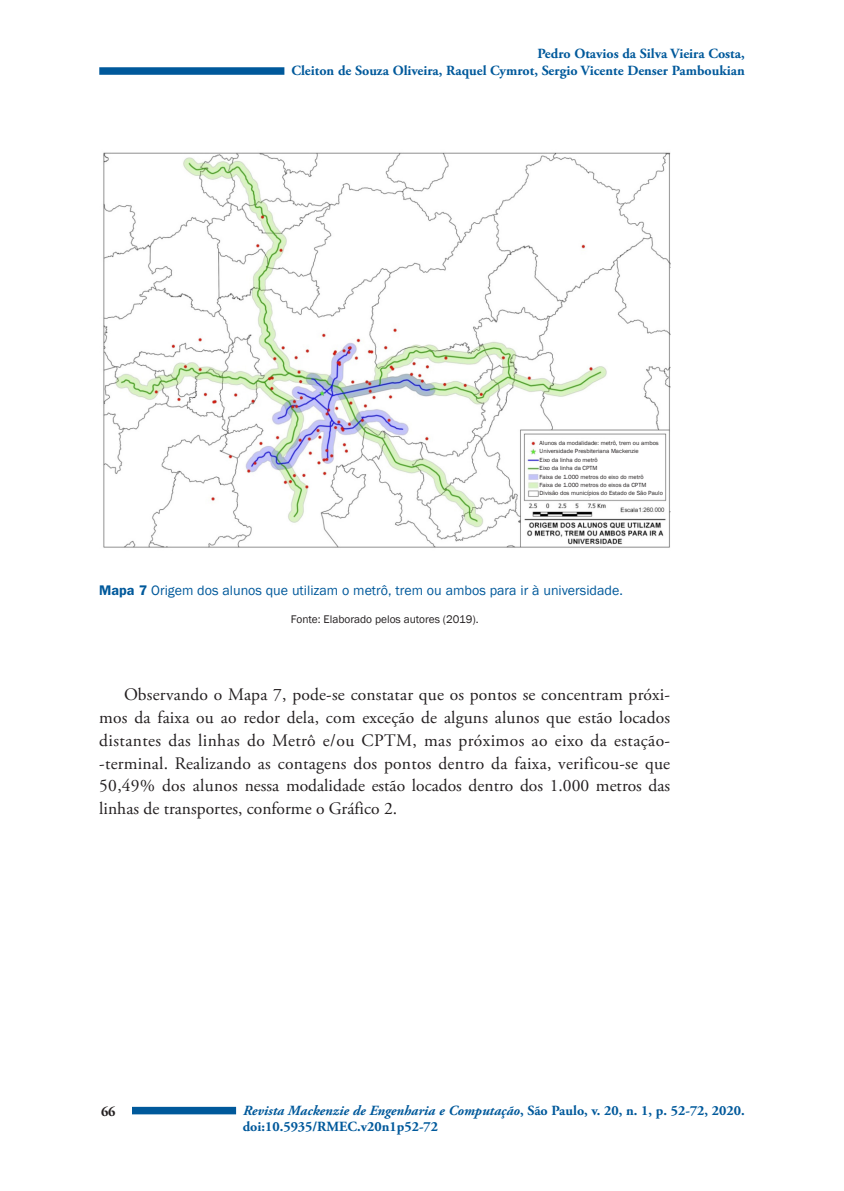
<style>
.page{position:relative;width:844px;height:1191px;background:#fff}
.page>*{position:absolute;margin:0;border:0;box-sizing:border-box;transform-origin:0 0}
.Texto{font:17.5px/22.8px "Adobe Garamond Pro";color:#231f20;text-align:justify}
.t1{font:700 14px/16.8px "Adobe Garamond Pro";color:#00599b}
.Figura_Titulo{font:14px "Franklin Gothic";color:#00599b}
.t2{font:700 14px "Adobe Garamond Pro";color:#231f20}
.Figura_fonte{font:11.38px "Franklin Gothic";color:#231f20}
.Tabela_Miolo{font:6.12px "Franklin Gothic";color:#231f20}
.s1{font-weight:600}
.s2{font-style:italic}
</style>
<div class="page">
<div style="left:131px;top:1106px;width:105px;height:8px;background:#00599b"></div>
<div style="left:99px;top:1104px;width:33px;height:27px;background:#fff"></div>
<div style="left:99px;top:67px;width:185px;height:8px;background:#00599b"></div>
<img style="left:103px;top:152px;width:567px;height:396px">
<div style="left:539px;top:439px;width:124px;height:57px;background:#fff"></div>
<p class="t1" style="left:291px;top:46px;width:454px;text-align:right">Pedro Otavios da Silva Vieira Costa,<br>Cleiton de Souza Oliveira, Raquel Cymrot, Sergio Vicente Denser Pamboukian</p>
<p class="Tabela_Miolo" style="left:539px;top:439px;width:120px">Alunos da modalidade: metrô, trem ou ambos</p>
<p class="Tabela_Miolo" style="left:539px;top:447px;width:100px">Universidade Presbiteriana Mackenzie</p>
<p class="Tabela_Miolo" style="left:539px;top:456px;width:60px">Eixo da linha do metrô</p>
<p class="Tabela_Miolo" style="left:539px;top:464px;width:59px">Eixo da linha da CPTM</p>
<p class="Tabela_Miolo" style="left:539px;top:472px;width:106px">Faixa de 1.000 metros do eixo do metrô</p>
<p class="Tabela_Miolo" style="left:539px;top:481px;width:108px">Faixa de 1.000 metros do eixos da CPTM</p>
<p class="Tabela_Miolo" style="left:539px;top:489px;width:125px">Divisão dos municípios do Estado de São Paulo</p>
<p class="Figura_Titulo" style="left:99px;top:582px;width:525px"><span class="s1">Mapa 7</span> Origem dos alunos que utilizam o metrô, trem ou ambos para ir à universidade.</p>
<p class="Figura_fonte" style="left:291px;top:612px;width:189px">Fonte: Elaborado pelos autores (2019).</p>
<p class="Texto" style="left:99px;top:684px;width:572px;text-indent:25px">Observando o Mapa 7, pode-se constatar que os pontos se concentram próxi&shy;mos da faixa ou ao redor dela, com exceção de alguns alunos que estão locados distantes das linhas do Metrô e/ou CPTM, mas próximos ao eixo da estação--terminal. Realizando as contagens dos pontos dentro da faixa, verificou-se que 50,49% dos alunos nessa modalidade estão locados dentro dos 1.000 metros das linhas de transportes, conforme o Gráfico 2.</p>
<p class="t2" style="left:101px;top:1103px;width:16px">66</p>
<p class="t1" style="left:243px;top:1102px;width:503px"><span class="s2">Revista Mackenzie de Engenharia e Computação</span>, São Paulo, v. 20, n. 1, p. 52-72, 2020. doi:10.5935/RMEC.v20n1p52-72</p>
</div>
